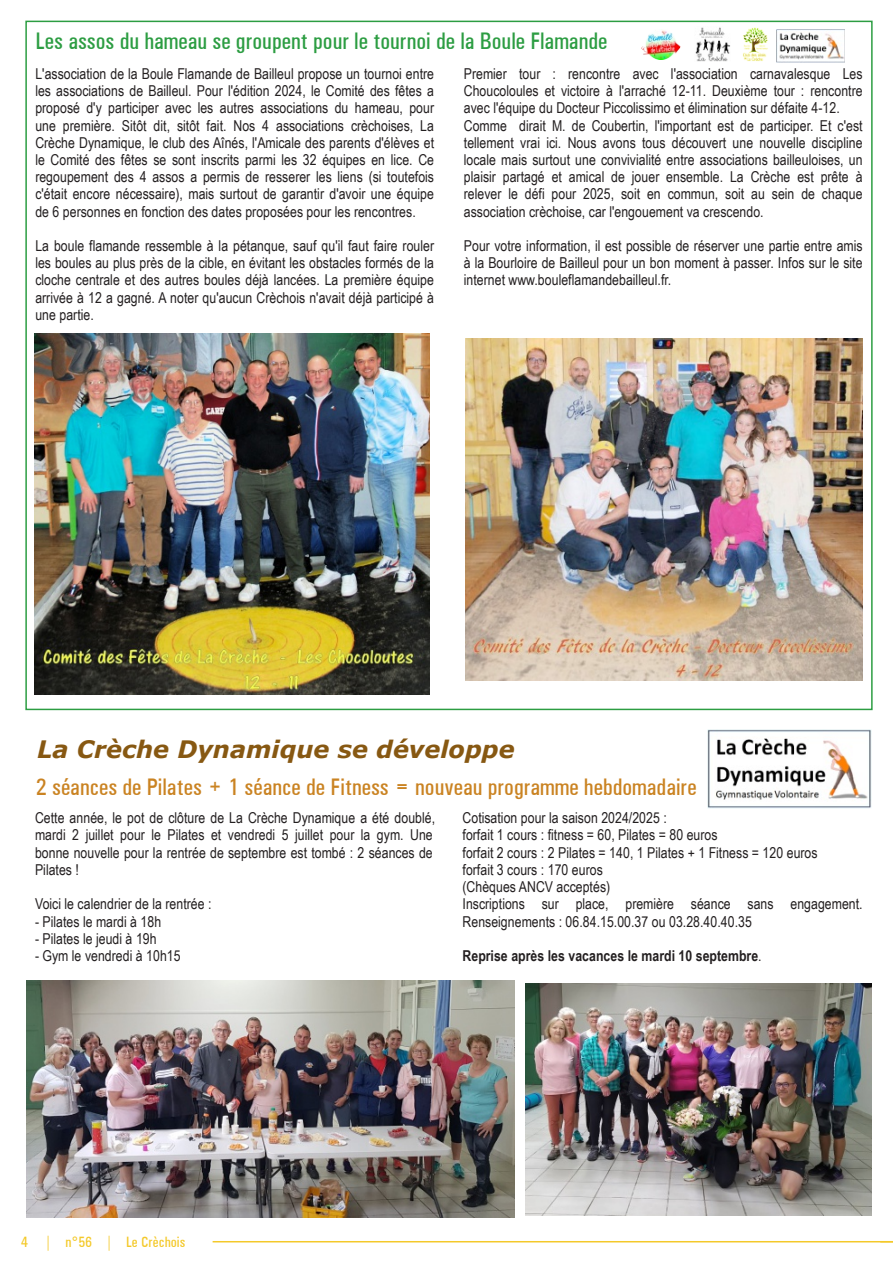
<style>
.page{position:relative;width:893px;height:1263px;background:#fff}
.page>*{position:absolute;margin:0;border:0;box-sizing:border-box;transform-origin:0 0}
.t1{font:24px "U001 Con";color:#ca8322}
.t2{font:24px "U001 Con";color:#2c9d42}
.t3{font:italic 700 24px "Verdana";color:#875812}
.t4{font:15px/17.2px "Arial Narrow";letter-spacing:.005em;color:#231f20}
.t5{font:700 15px "Arial Narrow";color:#231f20}
.t6{font:15px "U001 Con";letter-spacing:.005em;color:#f4c92a}
.s1{font-weight:400}
</style>
<div class="page">
<hr style="left:213px;top:1241px;width:680px;height:1px;background:#f4c92a">
<img style="left:708px;top:729px;width:163px;height:79px">
<img style="left:35px;top:334px;width:395px;height:361px">
<img style="left:465px;top:338px;width:398px;height:342px">
<img style="left:777px;top:29px;width:68px;height:33px">
<img style="left:695px;top:27px;width:35px;height:35px">
<img style="left:743px;top:27px;width:25px;height:34px">
<img style="left:642px;top:30px;width:38px;height:30px">
<img style="left:27px;top:980px;width:488px;height:238px">
<img style="left:526px;top:983px;width:345px;height:232px">
<h1 class="t2" style="left:36px;top:26px;width:573px">Les assos du hameau se groupent pour le tournoi de la Boule Flamande</h1>
<p class="t4" style="left:35px;top:65px;width:400px;text-align:justify">L'association de la Boule Flamande de Bailleul propose un tournoi entre les associations de Bailleul. Pour l'édition 2024, le Comité des fêtes a proposé d'y participer avec les autres associations du hameau, pour une première. Sitôt dit, sitôt fait. Nos 4 associations crèchoises, La Crèche Dynamique, le club des Aînés, l'Amicale des parents d'élèves et le Comité des fêtes se sont inscrits parmi les 32 équipes en lice. Ce regoupement des 4 assos a permis de resserer les liens (si toutefois c'était encore nécessaire), mais surtout de garantir d'avoir une équipe de 6 personnes en fonction des dates proposées pour les rencontres.</p>
<p class="t4" style="left:35px;top:237px;width:400px;text-align:justify">La boule flamande ressemble à la pétanque, sauf qu'il faut faire rouler les boules au plus près de la cible, en évitant les obstacles formés de la cloche centrale et des autres boules déjà lancées. La première équipe arrivée à 12 a gagné. A noter qu'aucun Crèchois n'avait déjà participé à une partie.</p>
<p class="t4" style="left:464px;top:65px;width:400px">Premier tour : rencontre avec l'association carnavalesque Les Choucoloules et victoire à l'arraché 12-11. Deuxième tour : rencontre avec l'équipe du Docteur Piccolissimo et élimination sur défaite 4-12.<br>Comme dirait M. de Coubertin, l'important est de participer. Et c'est tellement vrai ici. Nous avons tous découvert une nouvelle discipline locale mais surtout une convivialité entre associations bailleuloises, un plaisir partagé et amical de jouer ensemble. La Crèche est prête à relever le défi pour 2025, soit en commun, soit au sein de chaque association crèchoise, car l'engouement va crescendo.</p>
<p class="t4" style="left:464px;top:237px;width:400px;text-align:justify">Pour votre information, il est possible de réserver une partie entre amis à la Bourloire de Bailleul pour un bon moment à passer. Infos sur le site internet www.bouleflamandebailleul.fr.</p>
<h1 class="t3" style="left:37px;top:733px;width:479px">La Crèche Dynamique se développe</h1>
<h1 class="t1" style="left:36px;top:771px;width:662px">2 séances de Pilates + 1 séance de Fitness = nouveau programme hebdomadaire</h1>
<p class="t4" style="left:35px;top:809px;width:402px">Cette année, le pot de clôture de La Crèche Dynamique a été doublé, mardi 2 juillet pour le Pilates et vendredi 5 juillet pour la gym. Une bonne nouvelle pour la rentrée de septembre est tombé : 2 séances de Pilates !</p>
<p class="t4" style="left:35px;top:895px;width:178px">Voici le calendrier de la rentrée :</p>
<p class="t4" style="left:35px;top:912px;width:128px">- Pilates le mardi à 18h</p>
<p class="t4" style="left:35px;top:930px;width:123px">- Pilates le jeudi à 19h</p>
<p class="t4" style="left:35px;top:947px;width:147px">- Gym le vendredi à 10h15</p>
<p class="t4" style="left:463px;top:809px;width:402px">Cotisation pour la saison 2024/2025 :<br>forfait 1 cours : fitness = 60, Pilates = 80 euros<br>forfait 2 cours : 2 Pilates = 140, 1 Pilates + 1 Fitness = 120 euros<br>forfait 3 cours : 170 euros<br>(Chèques ANCV acceptés)<br>Inscriptions sur place, première séance sans engagement.<br>Renseignements : 06.84.15.00.37 ou 03.28.40.40.35</p>
<p class="t5" style="left:463px;top:947px;width:301px">Reprise après les vacances le mardi 10 septembre<span class="s1">.</span></p>
<p class="t6" style="left:21px;top:1232px;width:165px">4 | n°56 | Le Crèchois</p>
</div>
